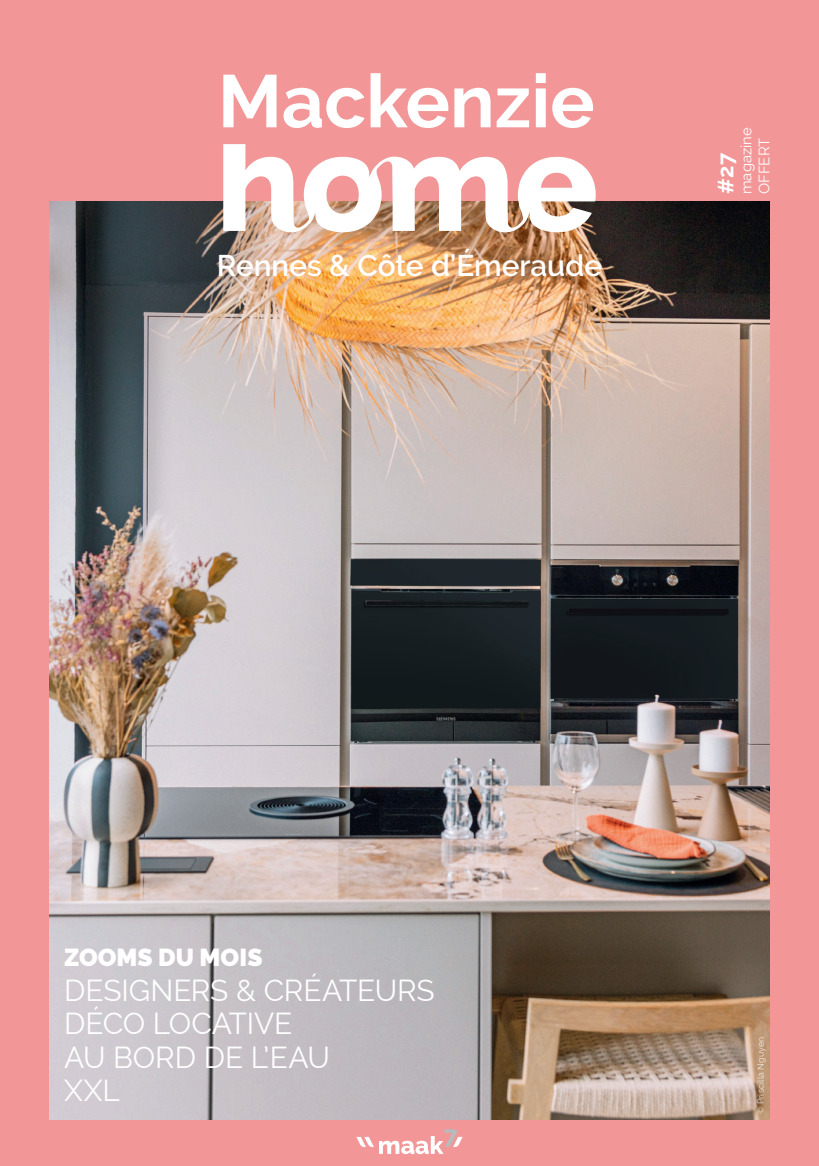
<style>
.page{position:relative;width:819px;height:1166px;background:#f29697}
.page>*{position:absolute;margin:0;border:0;box-sizing:border-box;transform-origin:0 0}
.t1{font:29.75px/33.2px "Raleway";letter-spacing:-.01em;color:#fff}
.t2{font:600 29.75px "Raleway";color:#fff}
.t3{font:900 24.5px "Raleway";letter-spacing:.005em;color:#fff}
.t4{font:700 21.88px "Raleway";color:#fff}
.t5{font:14.88px/17.8px "Raleway";color:#fff}
.t6{font:8.75px "Raleway";letter-spacing:.02em;color:#fff}
</style>
<div class="page">
<img style="left:50px;top:201px;width:719px;height:918px">
<svg style="left:223px;top:144px;width:372px;height:88px"></svg>
<svg style="left:223px;top:75px;width:53px;height:52px"></svg>
<svg style="left:283px;top:88px;width:81px;height:40px"></svg>
<svg style="left:370px;top:73px;width:78px;height:55px"></svg>
<svg style="left:454px;top:88px;width:36px;height:39px"></svg>
<svg style="left:496px;top:88px;width:33px;height:39px"></svg>
<svg style="left:535px;top:73px;width:10px;height:54px"></svg>
<svg style="left:552px;top:88px;width:41px;height:40px"></svg>
<svg style="left:356px;top:1129px;width:106px;height:25px"></svg>
<p class="t2" style="left:217px;top:248px;width:386px">Rennes &amp; Côte d’Émeraude</p>
<p class="t5" style="left:737px;top:194px;width:68px;rotate:-90deg">magazine<br>OFFERT</p>
<p class="t4" style="left:713px;top:194px;width:44px;rotate:-90deg">#207</p>
<p class="t3" style="left:64px;top:942px;width:200px">ZOOMS DU MOIS</p>
<p class="t1" style="left:64px;top:974px;width:372px">DESIGNERS &amp; CRÉATEURS<br>DÉCO LOCATIVE<br>AU BORD DE L’EAU<br>XXL</p>
<p class="t6" style="left:755px;top:1114px;width:79px;rotate:-90deg">© Priscilla Nguyen</p>
</div>
